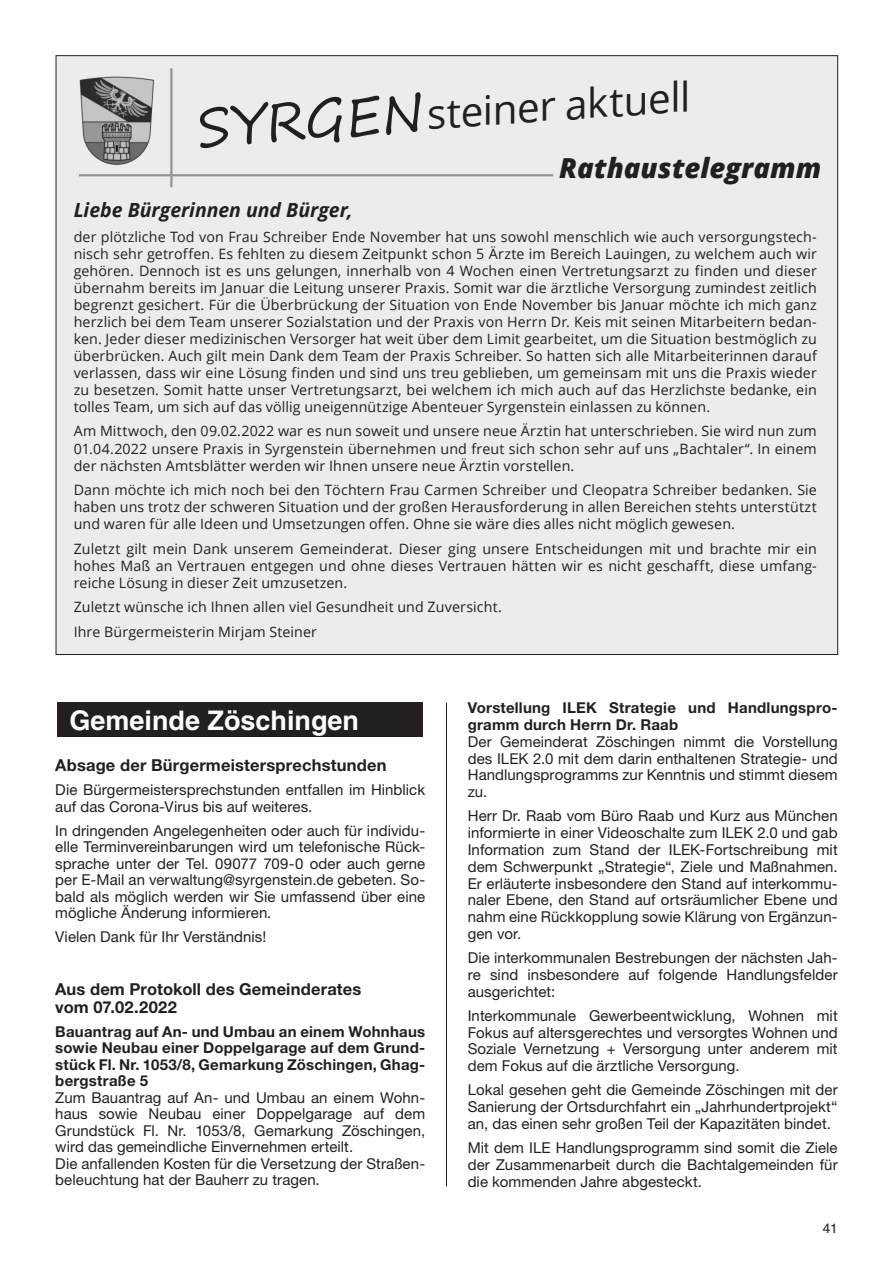
<style>
.page{position:relative;width:893px;height:1263px;background:#fff}
.page>*{position:absolute;margin:0;border:0;box-sizing:border-box;transform-origin:0 0}
.t1{font:53.1px "Segoe Print";color:#231f20}
.t2{font:40.5px "Open Sans";color:#231f20}
.t3{font:italic 800 27.6px "Open Sans";letter-spacing:.005em;color:#231f20}
.t4{font:700 27px "Helvetica";color:#fff}
.t5{font:italic 700 19.5px "Open Sans";color:#231f20}
.t6{font:700 16.5px/18px "Helvetica Neue LT Std";letter-spacing:.01em;color:#231f20}
.t7{font:15px/16.8px "Helvetica Neue LT Std";letter-spacing:.005em;color:#231f20;text-align:justify}
.t8{font:700 15px/16.5px "Helvetica Neue LT Std";letter-spacing:.015em;color:#231f20}
.t9{font:14.25px/17.1px "Open Sans";letter-spacing:.01em;color:#231f20;text-align:justify}
.t10{font:13.5px "Helvetica";color:#231f20}
</style>
<div class="page">
<hr style="left:446px;top:703px;width:1px;height:483px;background:#231f20">
<div style="left:56px;top:56px;width:782px;height:598px;background:#ececee"></div>
<img style="left:79px;top:76px;width:76px;height:89px">
<hr style="left:170px;top:68px;width:2px;height:119px;background:#939598">
<hr style="left:79px;top:174px;width:474px;height:2px;background:#939598">
<div style="left:57px;top:703px;width:366px;height:34px;background:#231f20"></div>
<h2 class="t2" style="left:424px;top:87px;width:266px;rotate:-4deg">steiner aktuell</h2>
<h1 class="t1" style="left:193px;top:80px;width:229px;rotate:-4deg">SYRGEN</h1>
<h3 class="t3" style="left:559px;top:147px;width:264px">Rathaustelegramm</h3>
<h3 class="t5" style="left:74px;top:196px;width:280px">Liebe Bürgerinnen und Bürger,</h3>
<p class="t9" style="left:74px;top:228px;width:745px">der plötzliche Tod von Frau Schreiber Ende November hat uns sowohl menschlich wie auch versorgungstech&shy;nisch sehr getroffen. Es fehlten zu diesem Zeitpunkt schon 5 Ärzte im Bereich Lauingen, zu welchem auch wir gehören. Dennoch ist es uns gelungen, innerhalb von 4 Wochen einen Vertretungsarzt zu finden und dieser übernahm bereits im Januar die Leitung unserer Praxis. Somit war die ärztliche Versorgung zumindest zeitlich begrenzt gesichert. Für die Überbrückung der Situation von Ende November bis Januar möchte ich mich ganz herzlich bei dem Team unserer Sozialstation und der Praxis von Herrn Dr. Keis mit seinen Mitarbeitern bedan&shy;ken. Jeder dieser medizinischen Versorger hat weit über dem Limit gearbeitet, um die Situation bestmöglich zu überbrücken. Auch gilt mein Dank dem Team der Praxis Schreiber. So hatten sich alle Mitarbeiterinnen darauf verlassen, dass wir eine Lösung finden und sind uns treu geblieben, um gemeinsam mit uns die Praxis wieder zu besetzen. Somit hatte unser Vertretungsarzt, bei welchem ich mich auch auf das Herzlichste bedanke, ein tolles Team, um sich auf das völlig uneigennützige Abenteuer Syrgenstein einlassen zu können.</p>
<p class="t9" style="left:74px;top:422px;width:745px">Am Mittwoch, den 09.02.2022 war es nun soweit und unsere neue Ärztin hat unterschrieben. Sie wird nun zum 01.04.2022 unsere Praxis in Syrgenstein übernehmen und freut sich schon sehr auf uns „Bachtaler“. In einem der nächsten Amtsblätter werden wir Ihnen unsere neue Ärztin vorstellen.</p>
<p class="t9" style="left:74px;top:481px;width:745px">Dann möchte ich mich noch bei den Töchtern Frau Carmen Schreiber und Cleopatra Schreiber bedanken. Sie haben uns trotz der schweren Situation und der großen Herausforderung in allen Bereichen stehts unterstützt und waren für alle Ideen und Umsetzungen offen. Ohne sie wäre dies alles nicht möglich gewesen.</p>
<p class="t9" style="left:74px;top:540px;width:745px">Zuletzt gilt mein Dank unserem Gemeinderat. Dieser ging unsere Entscheidungen mit und brachte mir ein hohes Maß an Vertrauen entgegen und ohne dieses Vertrauen hätten wir es nicht geschafft, diese umfang&shy;reiche Lösung in dieser Zeit umzusetzen.</p>
<p class="t9" style="left:74px;top:594px;width:430px;line-height:24.5px">Zuletzt wünsche ich Ihnen allen viel Gesundheit und Zuversicht.<br>Ihre Bürgermeisterin Mirjam Steiner</p>
<h3 class="t4" style="left:70px;top:704px;width:291px">Gemeinde Zöschingen</h3>
<p class="t6" style="left:55px;top:756px;width:333px">Absage der Bürgermeistersprechstunden</p>
<p class="t7" style="left:55px;top:781px;width:371px">Die Bürgermeistersprechstunden entfallen im Hinblick auf das Corona-Virus bis auf weiteres.</p>
<p class="t7" style="left:55px;top:822px;width:371px">In dringenden Angelegenheiten oder auch für individu&shy;elle Terminvereinbarungen wird um telefonische Rück&shy;sprache unter der Tel. 09077 709-0 oder auch gerne per E-Mail an verwaltung@syrgenstein.de gebeten. So&shy;bald als möglich werden wir Sie umfassend über eine mögliche Änderung informieren.</p>
<p class="t7" style="left:55px;top:928px;width:213px">Vielen Dank für Ihr Verständnis!</p>
<p class="t6" style="left:55px;top:979px;width:308px">Aus dem Protokoll des Gemeinderates vom 07.02.2022</p>
<p class="t8" style="left:55px;top:1023px;width:371px;text-align:justify">Bauantrag auf An- und Umbau an einem Wohnhaus sowie Neubau einer Doppelgarage auf dem Grund&shy;stück Fl. Nr. 1053/8, Gemarkung Zöschingen, Ghag&shy;bergstraße 5</p>
<p class="t7" style="left:55px;top:1089px;width:371px;text-align:left">Zum Bauantrag auf An- und Umbau an einem Wohn&shy;haus sowie Neubau einer Doppelgarage auf dem Grundstück Fl. Nr. 1053/8, Gemarkung Zöschingen, wird das gemeindliche Einvernehmen erteilt.<br>Die anfallenden Kosten für die Versetzung der Straßen&shy;beleuchtung hat der Bauherr zu tragen.</p>
<p class="t8" style="left:468px;top:699px;width:371px">Vorstellung ILEK Strategie und Handlungspro&shy;gramm durch Herrn Dr. Raab</p>
<p class="t7" style="left:468px;top:733px;width:371px">Der Gemeinderat Zöschingen nimmt die Vorstellung des ILEK 2.0 mit dem darin enthaltenen Strategie- und Handlungsprogramms zur Kenntnis und stimmt diesem zu.</p>
<p class="t7" style="left:468px;top:807px;width:371px">Herr Dr. Raab vom Büro Raab und Kurz aus München informierte in einer Videoschalte zum ILEK 2.0 und gab Information zum Stand der ILEK-Fortschreibung mit dem Schwerpunkt „Strategie“, Ziele und Maßnahmen.<br>Er erläuterte insbesondere den Stand auf interkommu&shy;naler Ebene, den Stand auf ortsräumlicher Ebene und nahm eine Rückkopplung sowie Klärung von Ergänzun&shy;gen vor.</p>
<p class="t7" style="left:468px;top:949px;width:371px">Die interkommunalen Bestrebungen der nächsten Jah&shy;re sind insbesondere auf folgende Handlungsfelder ausgerichtet:</p>
<p class="t7" style="left:468px;top:1007px;width:371px">Interkommunale Gewerbeentwicklung, Wohnen mit Fokus auf altersgerechtes und versorgtes Wohnen und Soziale Vernetzung + Versorgung unter anderem mit dem Fokus auf die ärztliche Versorgung.</p>
<p class="t7" style="left:468px;top:1081px;width:371px">Lokal gesehen geht die Gemeinde Zöschingen mit der Sanierung der Ortsdurchfahrt ein „Jahrhundertprojekt“ an, das einen sehr großen Teil der Kapazitäten bindet.</p>
<p class="t7" style="left:468px;top:1139px;width:371px">Mit dem ILE Handlungsprogramm sind somit die Ziele der Zusammenarbeit durch die Bachtalgemeinden für die kommenden Jahre abgesteckt.</p>
<p class="t10" style="left:823px;top:1220px;width:17px">41</p>
</div>
